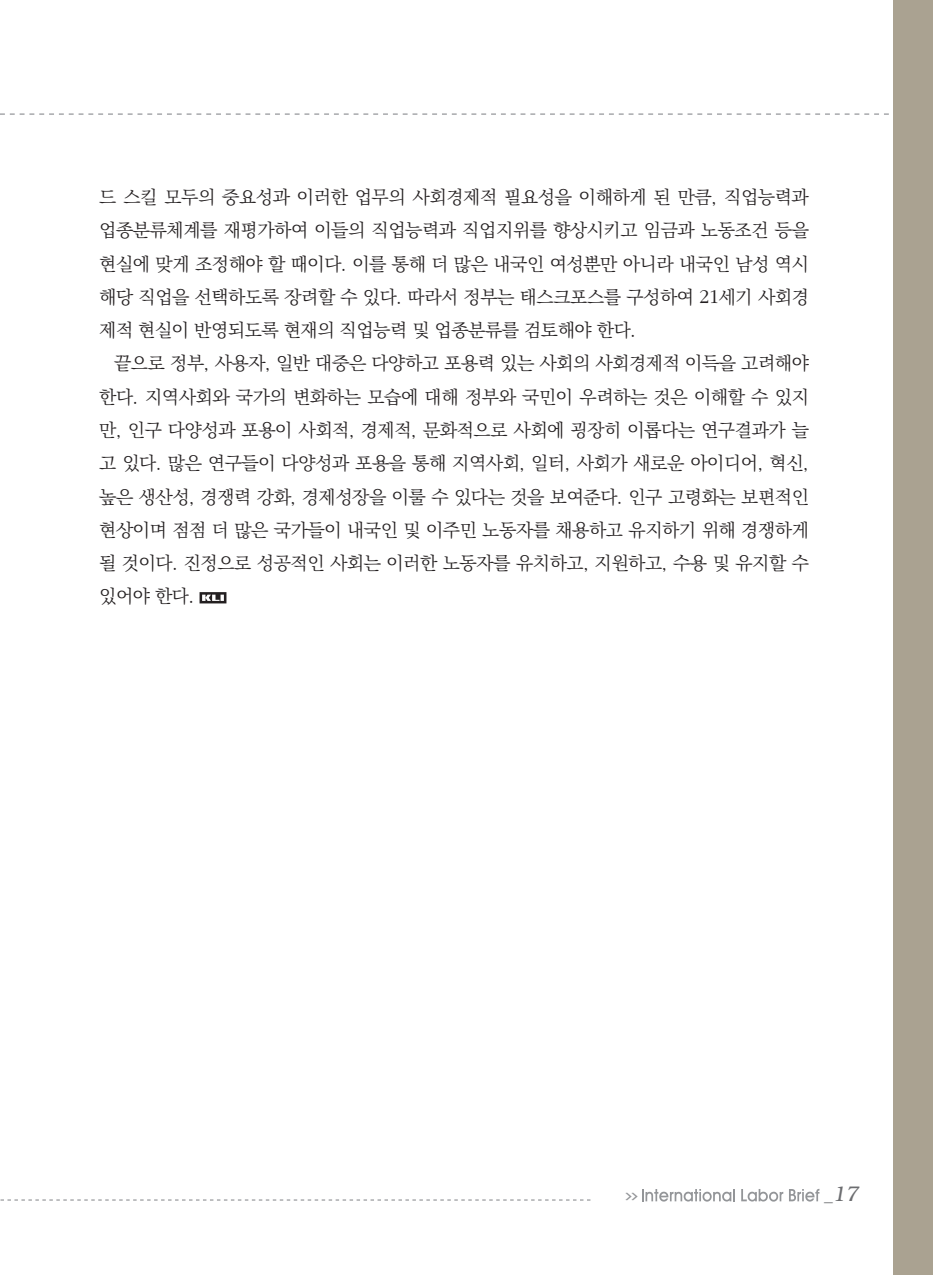
<style>
.page{position:relative;width:933px;height:1275px;background:#fff}
.page>*{position:absolute;margin:0;border:0;box-sizing:border-box;transform-origin:0 0}
.t1{font:italic 300 21px "Bookman";color:#6c6d70}
.본문{font:18.38px/33.2px "Ko Pub World Batang PL";letter-spacing:-.02em;color:#231f20;text-align:justify}
.t2{font:700 7.88px "Ko Pub Dotum";color:#939598;scale:2 1}
.s1{font-family:"ITC Garamond Std";font-weight:300;font-size:20.3px}
.s2{font-family:"Helvetica";font-weight:400;font-style:normal;font-size:17.5px}
</style>
<div class="page">
<svg style="left:0;top:113px;width:889px;height:2px"></svg>
<div style="left:893px;top:0;width:40px;height:1275px;background:#aaa291"></div>
<svg style="left:0;top:1199px;width:590px;height:1px"></svg>
<svg style="left:642px;top:1189px;width:93px;height:13px"></svg>
<svg style="left:741px;top:1189px;width:42px;height:13px"></svg>
<svg style="left:789px;top:1189px;width:30px;height:12px"></svg>
<svg style="left:199px;top:592px;width:27px;height:11px"></svg>
<p class="본문" style="left:99px;top:181px;width:711px">드 스킬 모두의 중요성과 이러한 업무의 사회경제적 필요성을 이해하게 된 만큼, 직업능력과 업종분류체계를 재평가하여 이들의 직업능력과 직업지위를 향상시키고 임금과 노동조건 등을 현실에 맞게 조정해야 할 때이다. 이를 통해 더 많은 내국인 여성뿐만 아니라 내국인 남성 역시 해당 직업을 선택하도록 장려할 수 있다. 따라서 정부는 태스크포스를 구성하여 <span class="s1">21</span>세기 사회경 제적 현실이 반영되도록 현재의 직업능력 및 업종분류를 검토해야 한다.</p>
<p class="본문" style="left:99px;top:347px;width:711px;text-indent:15px">끝으로 정부, 사용자, 일반 대중은 다양하고 포용력 있는 사회의 사회경제적 이득을 고려해야 한다. 지역사회와 국가의 변화하는 모습에 대해 정부와 국민이 우려하는 것은 이해할 수 있지 만, 인구 다양성과 포용이 사회적, 경제적, 문화적으로 사회에 굉장히 이롭다는 연구결과가 늘 고 있다. 많은 연구들이 다양성과 포용을 통해 지역사회, 일터, 사회가 새로운 아이디어, 혁신, 높은 생산성, 경쟁력 강화, 경제성장을 이룰 수 있다는 것을 보여준다. 인구 고령화는 보편적인 현상이며 점점 더 많은 국가들이 내국인 및 이주민 노동자를 채용하고 유지하기 위해 경쟁하게 될 것이다. 진정으로 성공적인 사회는 이러한 노동자를 유치하고, 지원하고, 수용 및 유지할 수 있어야 한다.</p>
<p class="t2" style="left:625px;top:1192px;width:8px">&gt;&gt;</p>
<p class="t1" style="left:824px;top:1182px;width:36px"><span class="s2">_</span>17</p>
</div>
